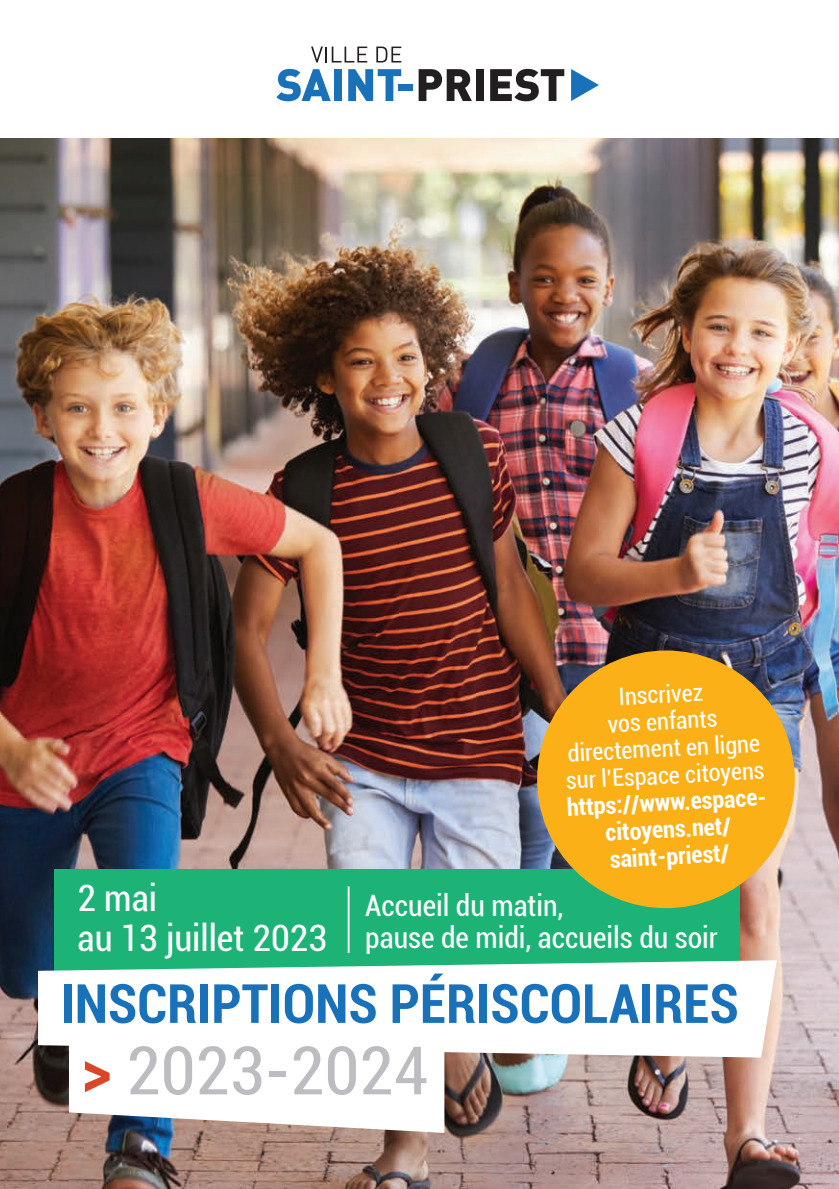
<style>
.page{position:relative;width:839px;height:1189px;background:#fff}
.page>*{position:absolute;margin:0;border:0;box-sizing:border-box;transform-origin:0 0}
.t1{font:condensed 66.8px "Roboto";color:#bcbdc0}
.t2{font:700 condensed 54.2px "Roboto";color:#1971ba}
.t3{font:condensed 36.4px/40.4px "Roboto";color:#fff}
.t4{font:condensed 29.4px/31.8px "Roboto";color:#fff}
.t5{font:condensed 24.2px/27px "Roboto";color:#fff;text-align:center}
.t6{font:700 condensed 24.2px/27px "Roboto";color:#fff;text-align:center}
.s1{font-weight:700;color:#da4728}
</style>
<div class="page">
<img style="left:0;top:139px;width:839px;height:1050px">
<div style="left:55px;top:869px;width:685px;height:103px;background:#1db376"></div>
<svg style="left:38px;top:960px;width:738px;height:97px"></svg>
<svg style="left:69px;top:1035px;width:375px;height:98px"></svg>
<div style="left:537px;top:650px;width:257px;height:258px;background:#fbb017;border-radius:50%"></div>
<hr style="left:348px;top:886px;width:1px;height:67px;background:#fff">
<svg style="left:276px;top:69px;width:55px;height:32px"></svg>
<div style="left:334px;top:69px;width:8px;height:32px;background:#1971ba"></div>
<svg style="left:348px;top:69px;width:53px;height:32px"></svg>
<div style="left:398px;top:84px;width:15px;height:7px;background:#1971ba"></div>
<svg style="left:418px;top:69px;width:54px;height:32px"></svg>
<div style="left:476px;top:69px;width:8px;height:32px;background:#231f20"></div>
<svg style="left:490px;top:69px;width:74px;height:32px"></svg>
<svg style="left:571px;top:69px;width:28px;height:32px"></svg>
<svg style="left:311px;top:47px;width:56px;height:15px"></svg>
<svg style="left:376px;top:47px;width:25px;height:15px"></svg>
<p class="t5" style="left:561px;top:685px;width:200px;rotate:-3deg">Inscrivez<br>vos enfants directement en ligne sur l’Espace citoyens</p>
<p class="t6" style="left:566px;top:793px;width:204px;rotate:-3deg">https://www.espace&shy;citoyens.net/ saint-priest/</p>
<h3 class="t3" style="left:78px;top:876px;width:251px">2 mai<br>au 13 juillet 2023</h3>
<p class="t4" style="left:365px;top:889px;width:354px">Accueil du matin,<br>pause de midi, accueils du soir</p>
<h2 class="t2" style="left:60px;top:965px;width:680px">INSCRIPTIONS PÉRISCOLAIRES</h2>
<h1 class="t1" style="left:81px;top:1024px;width:348px"><span class="s1">&gt;</span> 2023-2024</h1>
</div>
